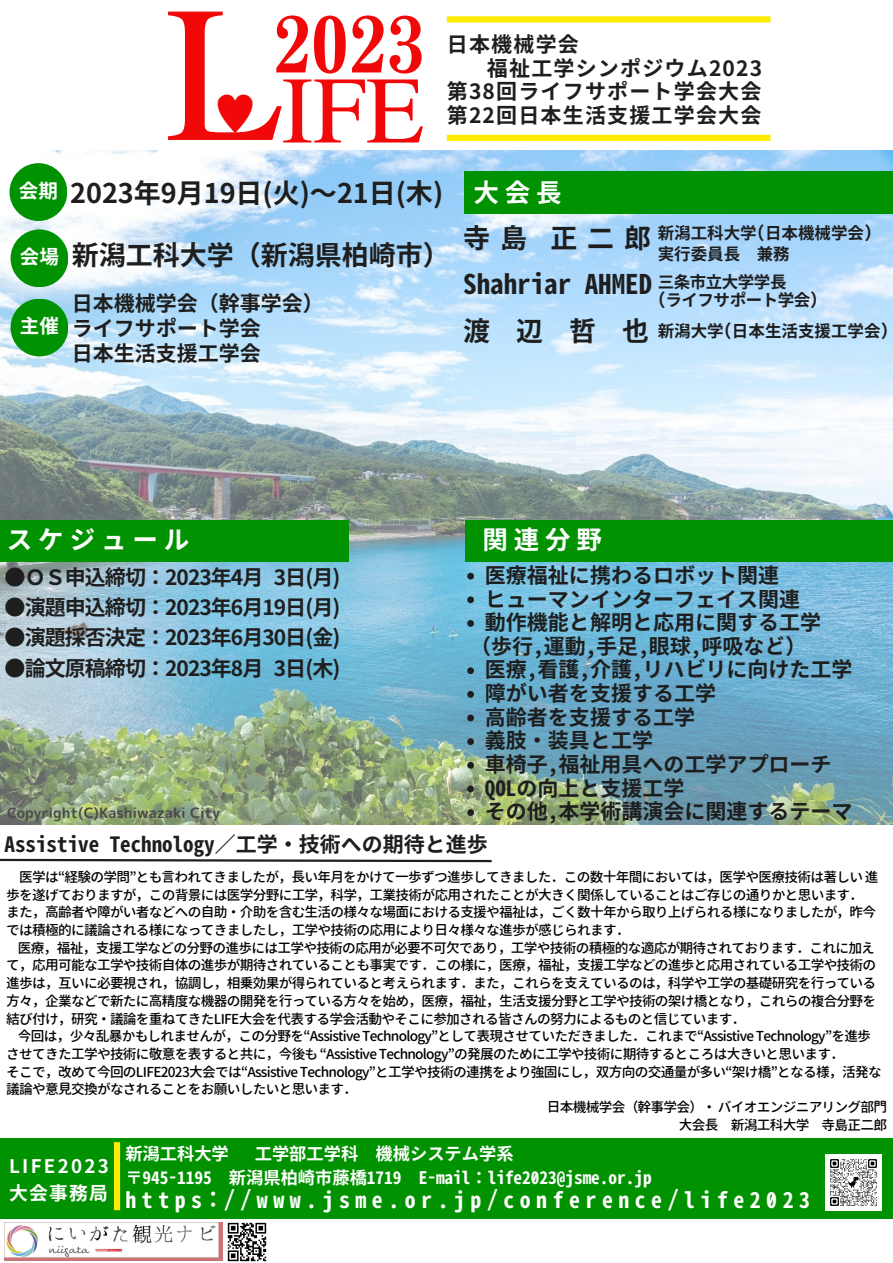
<style>
.page{position:relative;width:893px;height:1263px;background:#fff}
.page>*{position:absolute;margin:0;border:0;box-sizing:border-box;transform-origin:0 0}
.t1{font:193.8px "Te X Gyre Termes";color:#f10808}
.t2{font:95.18px "Te X Gyre Termes";color:#f10808}
.t3{font:75.68px "Motoya Mincho Std W6";color:#f10808}
.t4{font:300 43.5px "Zen Kaku Gothic New";color:#f10808}
.t5{font:27px "Gen Ei Gothic M B";color:#1e1e1e}
.t6{font:700 27px "Gen Shin Gothic";color:#1e1e1e}
.t7{font:25.5px "Gen Ei Gothic M B";letter-spacing:.23em;color:#fff}
.t8{font:21.75px "Gen Ei Gothic M B";letter-spacing:.255em;color:#fff}
.t9{font:21px "Gen Ei Gothic M B";color:#1e1e1e}
.t10{font:700 21px "Gen Shin Gothic";letter-spacing:-.045em;color:#1e1e1e}
.t11{font:700 21px "Gen Shin Gothic";letter-spacing:.055em;color:#1e1e1e}
.t12{font:19.5px "Gen Ei Gothic M B";color:#fff}
.t13{font:18.75px "Gen Yo Gothic TW B";letter-spacing:.12em;color:#fff}
.t14{font:17.25px "Gen Ei Gothic M B";color:#fff}
.t15{font:16.5px "Gen Ei Gothic M B";color:#1e1e1e}
.t16{font:16.5px "Gen Ei Gothic M B";letter-spacing:-.03em;color:#1e1e1e}
.t17{font:14.25px "rounded mplus 1 p bold";color:#494949}
.t18{font:500 13.73px/17.7px "Gen Jyuu Gothic";letter-spacing:-.055em;color:#000}
</style>
<div class="page">
<img style="left:0;top:150px;width:893px;height:674px">
<div style="left:465px;top:172px;width:428px;height:42px;background:#009200"></div>
<svg style="left:0;top:858px;width:492px;height:5px"></svg>
<div style="left:447px;top:135px;width:323px;height:6px;background:#fdeb05"></div>
<div style="left:0;top:1138px;width:893px;height:81px;background:#009200"></div>
<div style="left:114px;top:1142px;width:6px;height:68px;background:#fdeb05"></div>
<img style="left:825px;top:1154px;width:56px;height:56px">
<div style="left:447px;top:16px;width:323px;height:6px;background:#fdeb05"></div>
<img style="left:227px;top:1222px;width:40px;height:40px">
<div style="left:465px;top:520px;width:428px;height:42px;background:#009200"></div>
<div style="left:0;top:520px;width:349px;height:42px;background:#009200"></div>
<div style="left:10px;top:163px;width:57px;height:58px;background:#009200;border-radius:50%"></div>
<div style="left:11px;top:229px;width:57px;height:58px;background:#009200;border-radius:50%"></div>
<div style="left:11px;top:299px;width:57px;height:57px;background:#009200;border-radius:50%"></div>
<img style="left:5px;top:1222px;width:217px;height:38px">
<svg style="left:467px;top:573px;width:7px;height:6px"></svg>
<svg style="left:467px;top:596px;width:7px;height:7px"></svg>
<svg style="left:467px;top:620px;width:7px;height:7px"></svg>
<svg style="left:467px;top:667px;width:7px;height:7px"></svg>
<svg style="left:467px;top:691px;width:7px;height:7px"></svg>
<svg style="left:467px;top:715px;width:7px;height:6px"></svg>
<svg style="left:467px;top:738px;width:7px;height:7px"></svg>
<svg style="left:467px;top:762px;width:7px;height:7px"></svg>
<svg style="left:467px;top:785px;width:7px;height:7px"></svg>
<svg style="left:467px;top:809px;width:7px;height:7px"></svg>
<p class="t1" style="left:166px;top:-65px;width:120px">L</p>
<p class="t3" style="left:273px;top:7px;width:153px">2023</p>
<p class="t10" style="left:447px;top:29px;width:134px">日本機械学会</p>
<p class="t11" style="left:487px;top:53px;width:277px">福祉工学シンポジウム2023</p>
<p class="t11" style="left:447px;top:77px;width:316px">第38回ライフサポート学会大会</p>
<p class="t2" style="left:281px;top:42px;width:144px">IFE</p>
<p class="t4" style="left:213px;top:80px;width:45px">♥</p>
<p class="t11" style="left:447px;top:100px;width:316px">第22回日本生活支援工学会大会</p>
<p class="t12" style="left:19px;top:178px;width:41px">会期</p>
<p class="t6" style="left:70px;top:174px;width:374px">2023年9月19日(火)〜21日(木)</p>
<p class="t12" style="left:20px;top:244px;width:41px">会場</p>
<p class="t12" style="left:20px;top:313px;width:41px">主催</p>
<p class="t5" style="left:72px;top:238px;width:380px">新潟工科大学（新潟県柏崎市）</p>
<p class="t9" style="left:72px;top:290px;width:254px">日本機械学会（幹事学会）</p>
<p class="t9" style="left:72px;top:315px;width:191px">ライフサポート学会</p>
<p class="t9" style="left:72px;top:340px;width:191px">日本生活支援工学会</p>
<p class="t7" style="left:473px;top:176px;width:90px">大会長</p>
<p class="t5" style="left:463px;top:221px;width:189px">寺島 正二郎</p>
<p class="t5" style="left:463px;top:267px;width:190px">Shahriar AHMED</p>
<p class="t5" style="left:463px;top:314px;width:187px">渡辺哲也</p>
<p class="t15" style="left:657px;top:222px;width:216px">新潟工科大学(日本機械学会)</p>
<p class="t15" style="left:657px;top:243px;width:134px">実行委員長 兼務</p>
<p class="t16" style="left:657px;top:271px;width:130px">三条市立大学学長</p>
<p class="t16" style="left:657px;top:290px;width:162px">(ライフサポート学会)</p>
<p class="t15" style="left:657px;top:320px;width:233px">新潟大学(日本生活支援工学会)</p>
<p class="t7" style="left:7px;top:523px;width:184px">スケジュール</p>
<p class="t10" style="left:5px;top:562px;width:337px">●ＯＳ申込締切：2023年4月 3日(月)</p>
<p class="t10" style="left:5px;top:592px;width:337px">●演題申込締切：2023年6月19日(月)</p>
<p class="t10" style="left:5px;top:623px;width:337px">●演題採否決定：2023年6月30日(金)</p>
<p class="t10" style="left:5px;top:653px;width:337px">●論文原稿締切：2023年8月 3日(木)</p>
<p class="t17" style="left:7px;top:803px;width:215px">Copyright(C)Kashiwazaki City</p>
<p class="t7" style="left:482px;top:523px;width:121px">関連分野</p>
<p class="t9" style="left:485px;top:562px;width:296px">医療福祉に携わるロボット関連</p>
<p class="t9" style="left:485px;top:585px;width:317px">ヒューマンインターフェイス関連</p>
<p class="t9" style="left:485px;top:609px;width:338px">動作機能と解明と応用に関する工学</p>
<p class="t9" style="left:485px;top:656px;width:369px">医療,看護,介護,リハビリに向けた工学</p>
<p class="t9" style="left:485px;top:680px;width:233px">障がい者を支援する工学</p>
<p class="t9" style="left:485px;top:704px;width:212px">高齢者を支援する工学</p>
<p class="t9" style="left:485px;top:727px;width:170px">義肢・装具と工学</p>
<p class="t9" style="left:485px;top:751px;width:348px">車椅子,福祉用具への工学アプローチ</p>
<p class="t9" style="left:485px;top:774px;width:201px">QOLの向上と支援工学</p>
<p class="t9" style="left:485px;top:798px;width:369px">その他,本学術講演会に関連するテーマ</p>
<p class="t9" style="left:470px;top:633px;width:338px">（歩行,運動,手足,眼球,呼吸など）</p>
<p class="t9" style="left:5px;top:831px;width:485px">Assistive Technology／工学・技術への期待と進歩</p>
<p class="t18" style="left:6px;top:868px;width:873px;text-indent:13px">医学は“経験の学問”とも言われてきましたが，長い年月をかけて一歩ずつ進歩してきました．この数十年間においては，医学や医療技術は著しい進歩を遂げておりますが，この背景には医学分野に工学，科学，工業技術が応用されたことが大きく関係していることはご存じの通りかと思います．</p>
<p class="t18" style="left:6px;top:903px;width:871px">また，高齢者や障がい者などへの自助・介助を含む生活の様々な場面における支援や福祉は，ごく数十年から取り上げられる様になりましたが，昨今では積極的に議論される様になってきましたし，工学や技術の応用により日々様々な進歩が感じられます．</p>
<p class="t18" style="left:6px;top:939px;width:871px;text-align:justify;text-indent:12px">医療，福祉，支援工学などの分野の進歩には工学や技術の応用が必要不可欠であり，工学や技術の積極的な適応が期待されております．これに加えて，応用可能な工学や技術自体の進歩が期待されていることも事実です．この様に，医療，福祉，支援工学などの進歩と応用されている工学や技術の進歩は，互いに必要視され，協調し，相乗効果が得られていると考えられます．また，これらを支えているのは，科学や工学の基礎研究を行っている方々，企業などで新たに高精度な機器の開発を行っている方々を始め，医療，福祉，生活支援分野と工学や技術の架け橋となり，これらの複合分野を結び付け，研究・議論を重ねてきたLIFE大会を代表する学会活動やそこに参加される皆さんの努力によるものと信じています．</p>
<p class="t18" style="left:18px;top:1027px;width:854px">今回は，少々乱暴かもしれませんが，この分野を“Assistive Technology”として表現させていただきました．これまで“Assistive Technology”を進歩</p>
<p class="t18" style="left:6px;top:1045px;width:839px">させてきた工学や技術に敬意を表すると共に，今後も “Assistive Technology”の発展のために工学や技術に期待するところは大きいと思います．</p>
<p class="t18" style="left:6px;top:1063px;width:877px">そこで，改めて今回のLIFE2023大会では“Assistive Technology”と工学や技術の連携をより強固にし，双方向の交通量が多い“架け橋”となる様，活発な議論や意見交換がなされることをお願いしたいと思います．</p>
<p class="t18" style="left:547px;top:1098px;width:342px">日本機械学会（幹事学会）・バイオエンジニアリング部門</p>
<p class="t18" style="left:679px;top:1116px;width:210px">大会長 新潟工科大学 寺島正二郎</p>
<p class="t13" style="left:9px;top:1156px;width:101px">LIFE2023</p>
<p class="t13" style="left:9px;top:1183px;width:100px">大会事務局</p>
<p class="t14" style="left:125px;top:1142px;width:105px">新潟工科大学</p>
<p class="t14" style="left:255px;top:1142px;width:260px">工学部工学科 機械システム学系</p>
<p class="t14" style="left:125px;top:1166px;width:528px">〒945-1195 新潟県柏崎市藤橋1719 E-mail：life2023@jsme.or.jp</p>
<p class="t8" style="left:125px;top:1186px;width:686px">https://www.jsme.or.jp/conference/life2023</p>
</div>
